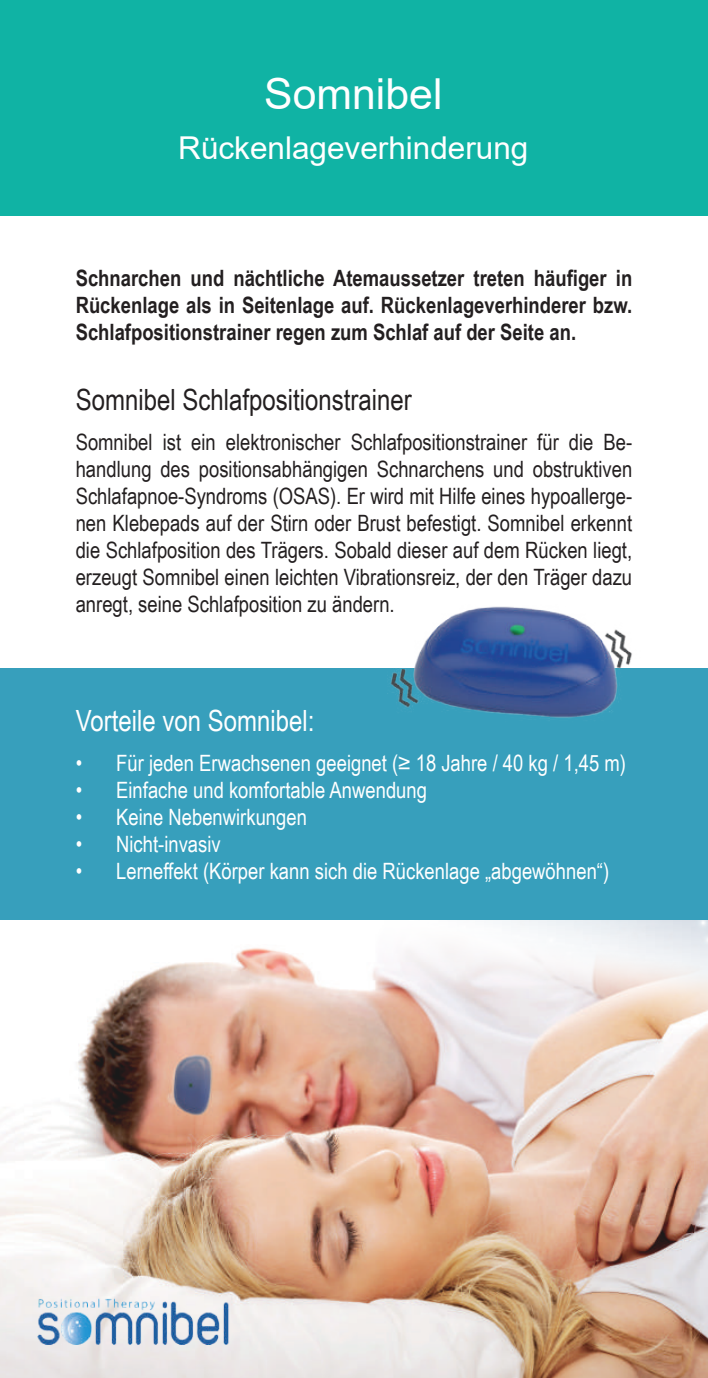
<style>
.page{position:relative;width:708px;height:1378px;background:#fff}
.page>*{position:absolute;margin:0;border:0;box-sizing:border-box;transform-origin:0 0}
.t1{font:42.75px "Arial";color:#fff}
.t2{font:31.5px "Arial";color:#fff}
.t3{font:29.25px "Arial Narrow";color:#231f20}
.t4{font:29.25px "Arial Narrow";color:#fff}
.t5{font:22.5px/27px "Arial Narrow";color:#231f20;text-align:justify}
.t6{font:22.5px "Arial Narrow";color:#fff}
.t7{font:700 22.5px/27px "Arial Narrow";color:#231f20;text-align:justify}
</style>
<div class="page">
<div style="left:0;top:668px;width:708px;height:252px;background:#379fbc"></div>
<div style="left:0;top:0;width:708px;height:216px;background:#10b3a4"></div>
<img style="left:0;top:920px;width:708px;height:458px">
<img style="left:390px;top:606px;width:242px;height:112px">
<img style="left:27px;top:1292px;width:215px;height:60px">
<h1 class="t1" style="left:264px;top:64px;width:180px">Somnibel</h1>
<h2 class="t2" style="left:178px;top:126px;width:352px">Rückenlageverhinderung</h2>
<p class="t7" style="left:76px;top:264px;width:558px">Schnarchen und nächtliche Atemaussetzer treten häufiger in Rückenlage als in Seitenlage auf. Rückenlageverhinderer bzw.<br>Schlafpositionstrainer regen zum Schlaf auf der Seite an.</p>
<h3 class="t3" style="left:76px;top:379px;width:337px">Somnibel Schlafpositionstrainer</h3>
<p class="t5" style="left:76px;top:428px;width:558px">Somnibel ist ein elektronischer Schlafpositionstrainer für die Be&shy;handlung des positionsabhängigen Schnarchens und obstruktiven Schlafapnoe-Syndroms (OSAS). Er wird mit Hilfe eines hypoallerge&shy;nen Klebepads auf der Stirn oder Brust befestigt. Somnibel erkennt die Schlafposition des Trägers. Sobald dieser auf dem Rücken liegt, erzeugt Somnibel einen leichten Vibrationsreiz, der den Träger dazu anregt, seine Schlafposition zu ändern.</p>
<h3 class="t4" style="left:76px;top:699px;width:240px">Vorteile von Somnibel:</h3>
<p class="t6" style="left:76px;top:746px;width:552px">• Für jeden Erwachsenen geeignet (≥ 18 Jahre / 40 kg / 1,45 m)</p>
<p class="t6" style="left:76px;top:773px;width:353px">• Einfache und komfortable Anwendung</p>
<p class="t6" style="left:76px;top:800px;width:233px">• Keine Nebenwirkungen</p>
<p class="t6" style="left:76px;top:827px;width:147px">• Nicht-invasiv</p>
<p class="t6" style="left:76px;top:854px;width:535px">• Lerneffekt (Körper kann sich die Rückenlage „abgewöhnen“)</p>
</div>
